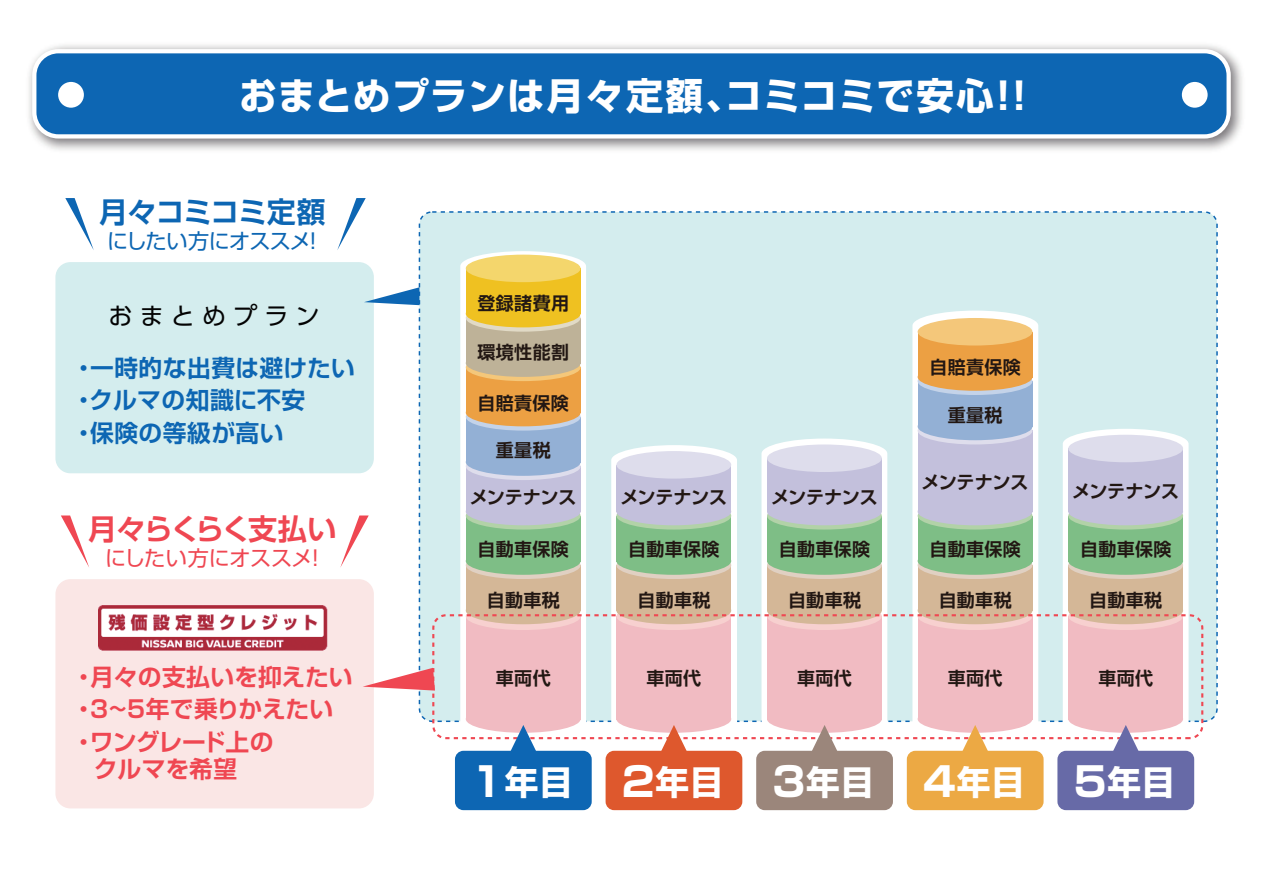
<style>
.page{position:relative;width:1263px;height:893px;background:#fff}
.page>*{position:absolute;margin:0;border:0;box-sizing:border-box;transform-origin:0 0}
.t1{font:700 37.5px "Shin Go Pr 6 N";letter-spacing:.03em;color:#fff}
.t2{font:700 33.6px "Shin Go Pr 6 N";letter-spacing:.02em;color:#fff}
.t3{font:700 29.1px "Shin Go Pr 6 N De";letter-spacing:-.07em;color:#ef4752}
.t4{font:700 29.1px "Shin Go Pr 6 N De";letter-spacing:-.035em;color:#0d66b3}
.t5{font:24px "UD Shin Go Pro";letter-spacing:.295em;color:#030303}
.t6{font:700 23.7px/32.7px "Shin Go Pr 6 N De";letter-spacing:.005em;color:#ef4752}
.t7{font:700 23.7px/32.7px "Shin Go Pr 6 N De";letter-spacing:.02em;color:#0d66b3}
.t8{font:21.15px "Shin Go Pr 6 N";letter-spacing:-.015em;color:#ef4752}
.t9{font:21.15px "Shin Go Pr 6 N";letter-spacing:-.035em;color:#0d66b3}
.t10{font:700 18px "Shin Go Pr 6 N De";letter-spacing:.02em;color:#221713}
.s1{font-size:40.35px}
</style>
<div class="page">
<div style="left:55px;top:579px;width:319px;height:229px;background:#fae6e5;border-radius:15px"></div>
<svg style="left:61px;top:515px;width:28px;height:52px"></svg>
<svg style="left:340px;top:515px;width:29px;height:53px"></svg>
<img style="left:99px;top:605px;width:229px;height:46px">
<div style="left:55px;top:262px;width:319px;height:211px;background:#d4edee;border-radius:15px"></div>
<svg style="left:364px;top:283px;width:55px;height:23px"></svg>
<div style="left:419px;top:212px;width:798px;height:509px;background:#d4edee;border-radius:13px"></div>
<svg style="left:460px;top:251px;width:126px;height:489px;fill:#fff"></svg>
<svg style="left:912px;top:311px;width:126px;height:429px;fill:#fff"></svg>
<div style="left:466px;top:616px;width:115px;height:103px;background:#f1bbc2"></div>
<div style="left:466px;top:705px;width:115px;height:28px;background:#f1bbc2;border-radius:50%"></div>
<div style="left:466px;top:602px;width:115px;height:28px;background:#f7d0cf;border-radius:50%"></div>
<div style="left:466px;top:565px;width:115px;height:46px;background:#d4b797"></div>
<div style="left:466px;top:597px;width:115px;height:27px;background:#d4b797;border-radius:50%"></div>
<div style="left:466px;top:551px;width:115px;height:28px;background:#e0d0c2;border-radius:50%"></div>
<div style="left:466px;top:516px;width:115px;height:45px;background:#7ebe86"></div>
<div style="left:466px;top:547px;width:115px;height:28px;background:#7ebe86;border-radius:50%"></div>
<svg style="left:466px;top:502px;width:115px;height:28px"></svg>
<div style="left:466px;top:466px;width:115px;height:46px;background:#c3c0dc"></div>
<div style="left:466px;top:498px;width:115px;height:27px;background:#c3c0dc;border-radius:50%"></div>
<div style="left:466px;top:452px;width:115px;height:28px;background:#deddec;border-radius:50%"></div>
<div style="left:466px;top:417px;width:115px;height:45px;background:#93b0d5"></div>
<div style="left:466px;top:448px;width:115px;height:28px;background:#93b0d5;border-radius:50%"></div>
<svg style="left:466px;top:403px;width:115px;height:28px"></svg>
<div style="left:466px;top:367px;width:115px;height:46px;background:#eca043"></div>
<div style="left:466px;top:399px;width:115px;height:27px;background:#eca043;border-radius:50%"></div>
<div style="left:466px;top:354px;width:115px;height:27px;background:#f4c77a;border-radius:50%"></div>
<div style="left:466px;top:318px;width:115px;height:45px;background:#beb298"></div>
<div style="left:466px;top:349px;width:115px;height:28px;background:#beb298;border-radius:50%"></div>
<svg style="left:466px;top:304px;width:115px;height:28px"></svg>
<div style="left:466px;top:268px;width:115px;height:46px;background:#efc121"></div>
<div style="left:466px;top:300px;width:115px;height:27px;background:#efc121;border-radius:50%"></div>
<div style="left:466px;top:255px;width:115px;height:27px;background:#f4d66c;border-radius:50%"></div>
<img style="left:29px;top:45px;width:1213px;height:105px">
<div style="left:34px;top:51px;width:1195px;height:85px;background:#0d66b3;border-radius:24px"></div>
<div style="left:32px;top:49px;width:1199px;height:90px;border:4px solid #fff;border-radius:24px"></div>
<div style="left:918px;top:616px;width:114px;height:103px;background:#f1bbc2"></div>
<div style="left:918px;top:705px;width:114px;height:28px;background:#f1bbc2;border-radius:50%"></div>
<div style="left:918px;top:602px;width:114px;height:28px;background:#f7d0cf;border-radius:50%"></div>
<div style="left:918px;top:565px;width:114px;height:46px;background:#d4b797"></div>
<div style="left:918px;top:597px;width:114px;height:27px;background:#d4b797;border-radius:50%"></div>
<div style="left:918px;top:551px;width:114px;height:28px;background:#e0d0c2;border-radius:50%"></div>
<div style="left:918px;top:516px;width:114px;height:45px;background:#7ebe86"></div>
<div style="left:918px;top:547px;width:114px;height:28px;background:#7ebe86;border-radius:50%"></div>
<svg style="left:918px;top:502px;width:114px;height:28px"></svg>
<div style="left:918px;top:431px;width:114px;height:81px;background:#c3c0dc"></div>
<div style="left:918px;top:498px;width:114px;height:27px;background:#c3c0dc;border-radius:50%"></div>
<div style="left:918px;top:417px;width:114px;height:27px;background:#deddec;border-radius:50%"></div>
<div style="left:918px;top:381px;width:114px;height:46px;background:#93b0d5"></div>
<div style="left:918px;top:413px;width:114px;height:27px;background:#93b0d5;border-radius:50%"></div>
<div style="left:918px;top:367px;width:114px;height:28px;background:#c4d3e9;border-radius:50%"></div>
<div style="left:918px;top:332px;width:114px;height:45px;background:#eca043"></div>
<div style="left:918px;top:363px;width:114px;height:28px;background:#eca043;border-radius:50%"></div>
<div style="left:918px;top:318px;width:114px;height:28px;background:#f4c77a;border-radius:50%"></div>
<svg style="left:363px;top:668px;width:69px;height:23px"></svg>
<div style="left:432px;top:614px;width:771px;height:125px;border:2px dashed #ef4752;border-radius:13px"></div>
<div style="left:455px;top:751px;width:137px;height:59px;background:#0d66b3;border-radius:9px"></div>
<svg style="left:509px;top:725px;width:28px;height:26px"></svg>
<div style="left:606px;top:751px;width:136px;height:59px;background:#de582d;border-radius:9px"></div>
<svg style="left:611px;top:445px;width:126px;height:307px;background:#d5c6c0"></svg>
<div style="left:756px;top:751px;width:137px;height:59px;background:#9b867b;border-radius:9px"></div>
<svg style="left:761px;top:439px;width:126px;height:313px;background:#d3c6c1"></svg>
<div style="left:907px;top:751px;width:136px;height:59px;background:#eca944;border-radius:9px"></div>
<svg style="left:961px;top:725px;width:28px;height:26px"></svg>
<div style="left:1057px;top:751px;width:137px;height:59px;background:#676aa7;border-radius:9px"></div>
<svg style="left:1063px;top:429px;width:125px;height:323px;background:#d4c7c4"></svg>
<svg style="left:65px;top:198px;width:29px;height:52px"></svg>
<svg style="left:337px;top:198px;width:29px;height:52px"></svg>
<div style="left:58px;top:82px;width:26px;height:26px;background:#fff;border-radius:50%"></div>
<div style="left:1182px;top:82px;width:25px;height:26px;background:#fff;border-radius:50%"></div>
<h1 class="t1" style="left:239px;top:66px;width:800px">おまとめプランは月々定額、コミコミで安心！！</h1>
<h3 class="t4" style="left:99px;top:188px;width:228px">月々コミコミ定額</h3>
<p class="t9" style="left:107px;top:223px;width:218px">にしたい方にオススメ！</p>
<h3 class="t5" style="left:109px;top:296px;width:212px">おまとめプラン</h3>
<h3 class="t7" style="left:72px;top:350px;width:284px">・一時的な出費は避けたい・クルマの知識に不安<br>・保険の等級が高い</h3>
<h3 class="t3" style="left:88px;top:505px;width:250px">月々らくらく支払い</h3>
<p class="t8" style="left:105px;top:540px;width:222px">にしたい方にオススメ！</p>
<h3 class="t6" style="left:72px;top:659px;width:282px">・月々の支払いを抑えたい・3~5年で乗りかえたい・ワングレード上の</h3>
<h3 class="t6" style="left:94px;top:752px;width:145px">クルマを希望</h3>
<p class="t10" style="left:478px;top:288px;width:93px">登録諸費用</p>
<p class="t10" style="left:478px;top:337px;width:93px">環境性能割</p>
<p class="t10" style="left:478px;top:388px;width:93px">自賠責保険</p>
<p class="t10" style="left:496px;top:436px;width:56px">重量税</p>
<p class="t10" style="left:470px;top:483px;width:108px">メンテナンス</p>
<p class="t10" style="left:478px;top:534px;width:93px">自動車保険</p>
<p class="t10" style="left:487px;top:585px;width:74px">自動車税</p>
<p class="t10" style="left:496px;top:664px;width:56px">車両代</p>
<p class="t10" style="left:620px;top:483px;width:108px">メンテナンス</p>
<p class="t10" style="left:628px;top:534px;width:93px">自動車保険</p>
<p class="t10" style="left:637px;top:585px;width:74px">自動車税</p>
<p class="t10" style="left:647px;top:664px;width:56px">車両代</p>
<p class="t10" style="left:771px;top:483px;width:108px">メンテナンス</p>
<p class="t10" style="left:779px;top:534px;width:93px">自動車保険</p>
<p class="t10" style="left:788px;top:585px;width:74px">自動車税</p>
<p class="t10" style="left:797px;top:664px;width:56px">車両代</p>
<p class="t10" style="left:929px;top:352px;width:93px">自賠責保険</p>
<p class="t10" style="left:948px;top:400px;width:56px">重量税</p>
<p class="t10" style="left:921px;top:467px;width:108px">メンテナンス</p>
<p class="t10" style="left:929px;top:534px;width:93px">自動車保険</p>
<p class="t10" style="left:939px;top:585px;width:74px">自動車税</p>
<p class="t10" style="left:948px;top:664px;width:56px">車両代</p>
<p class="t10" style="left:1072px;top:476px;width:108px">メンテナンス</p>
<p class="t10" style="left:1080px;top:534px;width:93px">自動車保険</p>
<p class="t10" style="left:1089px;top:585px;width:74px">自動車税</p>
<p class="t10" style="left:1098px;top:664px;width:56px">車両代</p>
<h2 class="t2" style="left:471px;top:755px;width:706px"><span class="s1">1</span>年目 <span class="s1">2</span>年目 <span class="s1">3</span>年目 <span class="s1">4</span>年目 <span class="s1">5</span>年目</h2>
</div>
